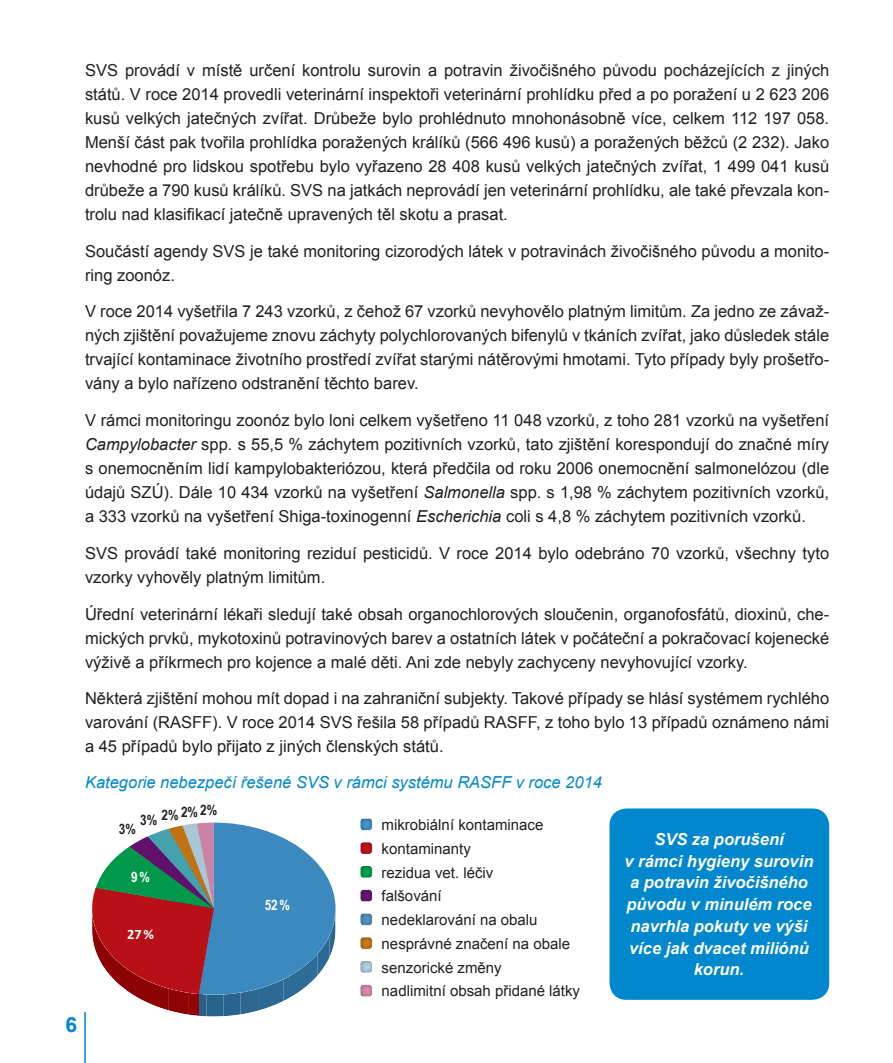
<style>
.page{position:relative;width:893px;height:1063px;background:#fff}
.page>*{position:absolute;margin:0;border:0;box-sizing:border-box;transform-origin:0 0}
.t1{font:700 21px "Arial";color:#0087cd}
.Styl_odstavce1{font:16.5px/24px "Arial";color:#231f20;text-align:justify}
.Styl_odstavce1-2{font:italic 700 16.5px/21.8px "Arial";color:#fff;text-align:center}
.nadpis_něčeho{font:italic 16.5px "Arial";color:#0087cd}
.Styl_odstavce1-3{font:15px "Arial";color:#231f20}
.t2{font:700 14.4px "Arial Narrow";color:#231f20}
.t3{font:700 14.4px "Arial Narrow";color:#fff}
.t4{font:700 14.4px "Calibri";color:#fff}
.s1{font-style:italic}
</style>
<div class="page">
<hr style="left:84px;top:1012px;width:2px;height:51px;background:#0087cd">
<div style="left:609px;top:808px;width:220px;height:192px;background:#0087cd;border-radius:17px"></div>
<svg style="left:92px;top:823px;width:244px;height:194px"></svg>
<div style="left:360px;top:816px;width:14px;height:15px;background:#231f20;opacity:.5"></div>
<div style="left:360px;top:839px;width:14px;height:15px;background:#231f20;opacity:.5"></div>
<div style="left:360px;top:863px;width:14px;height:15px;background:#231f20;opacity:.5"></div>
<div style="left:360px;top:887px;width:14px;height:15px;background:#231f20;opacity:.5"></div>
<div style="left:360px;top:911px;width:14px;height:15px;background:#231f20;opacity:.5"></div>
<div style="left:360px;top:934px;width:14px;height:15px;background:#231f20;opacity:.5"></div>
<div style="left:360px;top:958px;width:14px;height:15px;background:#231f20;opacity:.5"></div>
<div style="left:360px;top:982px;width:14px;height:15px;background:#231f20;opacity:.5"></div>
<p class="t1" style="left:66px;top:1010px;width:13px">6</p>
<p class="Styl_odstavce1" style="left:85px;top:58px;width:746px">SVS provádí v místě určení kontrolu surovin a potravin živočišného původu pocházejících z jiných států. V roce 2014 provedli veterinární inspektoři veterinární prohlídku před a po poražení u 2 623 206 kusů velkých jatečných zvířat. Drůbeže bylo prohlédnuto mnohonásobně více, celkem 112 197 058.<br>Menší část pak tvořila prohlídka poražených králíků (566 496 kusů) a poražených běžců (2 232). Jako nevhodné pro lidskou spotřebu bylo vyřazeno 28 408 kusů velkých jatečných zvířat, 1 499 041 kusů drůbeže a 790 kusů králíků. SVS na jatkách neprovádí jen veterinární prohlídku, ale také převzala kon&shy;trolu nad klasifikací jatečně upravených těl skotu a prasat.</p>
<p class="Styl_odstavce1" style="left:85px;top:239px;width:746px">Součástí agendy SVS je také monitoring cizorodých látek v potravinách živočišného původu a monito&shy;ring zoonóz.</p>
<p class="Styl_odstavce1" style="left:85px;top:300px;width:746px">V roce 2014 vyšetřila 7 243 vzorků, z čehož 67 vzorků nevyhovělo platným limitům. Za jedno ze závaž&shy;ných zjištění považujeme znovu záchyty polychlorovaných bifenylů v tkáních zvířat, jako důsledek stále trvající kontaminace životního prostředí zvířat starými nátěrovými hmotami. Tyto případy byly prošetřo&shy;vány a bylo nařízeno odstranění těchto barev.</p>
<p class="Styl_odstavce1" style="left:85px;top:408px;width:746px">V rámci monitoringu zoonóz bylo loni celkem vyšetřeno 11 048 vzorků, z toho 281 vzorků na vyšetření <span class="s1">Campylobacter</span> spp. s 55,5 % záchytem pozitivních vzorků, tato zjištění korespondují do značné míry s onemocněním lidí kampylobakteriózou, která předčila od roku 2006 onemocnění salmonelózou (dle údajů SZÚ). Dále 10 434 vzorků na vyšetření <span class="s1">Salmonella</span> spp. s 1,98 % záchytem pozitivních vzorků, a 333 vzorků na vyšetření Shiga-toxinogenní <span class="s1">Escherichia</span> coli s 4,8 % záchytem pozitivních vzorků.</p>
<p class="Styl_odstavce1" style="left:85px;top:541px;width:746px">SVS provádí také monitoring reziduí pesticidů. V roce 2014 bylo odebráno 70 vzorků, všechny tyto vzorky vyhověly platným limitům.</p>
<p class="Styl_odstavce1" style="left:85px;top:602px;width:746px">Úřední veterinární lékaři sledují také obsah organochlorových sloučenin, organofosfátů, dioxinů, che&shy;mických prvků, mykotoxinů potravinových barev a ostatních látek v počáteční a pokračovací kojenecké výživě a příkrmech pro kojence a malé děti. Ani zde nebyly zachyceny nevyhovující vzorky.</p>
<p class="Styl_odstavce1" style="left:85px;top:687px;width:746px">Některá zjištění mohou mít dopad i na zahraniční subjekty. Takové případy se hlásí systémem rychlého varování (RASFF). V roce 2014 SVS řešila 58 případů RASFF, z toho bylo 13 případů oznámeno námi a 45 případů bylo přijato z jiných členských států.</p>
<p class="nadpis_něčeho" style="left:85px;top:772px;width:518px">Kategorie nebezpečí řešené SVS v rámci systému RASFF v roce 2014</p>
<p class="t2" style="left:140px;top:809px;width:19px">3%</p>
<p class="t2" style="left:162px;top:804px;width:19px">2%</p>
<p class="t2" style="left:181px;top:800px;width:38px">2% 2%</p>
<p class="t2" style="left:119px;top:818px;width:19px">3%</p>
<p class="t3" style="left:131px;top:866px;width:20px">9%</p>
<p class="t4" style="left:127px;top:925px;width:28px">27%</p>
<p class="t3" style="left:265px;top:894px;width:27px">52%</p>
<p class="Styl_odstavce1-3" style="left:382px;top:815px;width:163px">mikrobiální kontaminace</p>
<p class="Styl_odstavce1-3" style="left:382px;top:839px;width:91px">kontaminanty</p>
<p class="Styl_odstavce1-3" style="left:382px;top:863px;width:113px">rezidua vet. léčiv</p>
<p class="Styl_odstavce1-3" style="left:382px;top:886px;width:62px">falšování</p>
<p class="Styl_odstavce1-3" style="left:382px;top:910px;width:157px">nedeklarování na obalu</p>
<p class="Styl_odstavce1-3" style="left:382px;top:934px;width:190px">nesprávné značení na obale</p>
<p class="Styl_odstavce1-3" style="left:382px;top:958px;width:122px">senzorické změny</p>
<p class="Styl_odstavce1-3" style="left:382px;top:981px;width:200px">nadlimitní obsah přidané látky</p>
<p class="Styl_odstavce1-2" style="left:625px;top:829px;width:190px">SVS za porušení<br>v rámci hygieny surovin a potravin živočišného původu v minulém roce navrhla pokuty ve výši více jak dvacet miliónů korun.</p>
</div>
